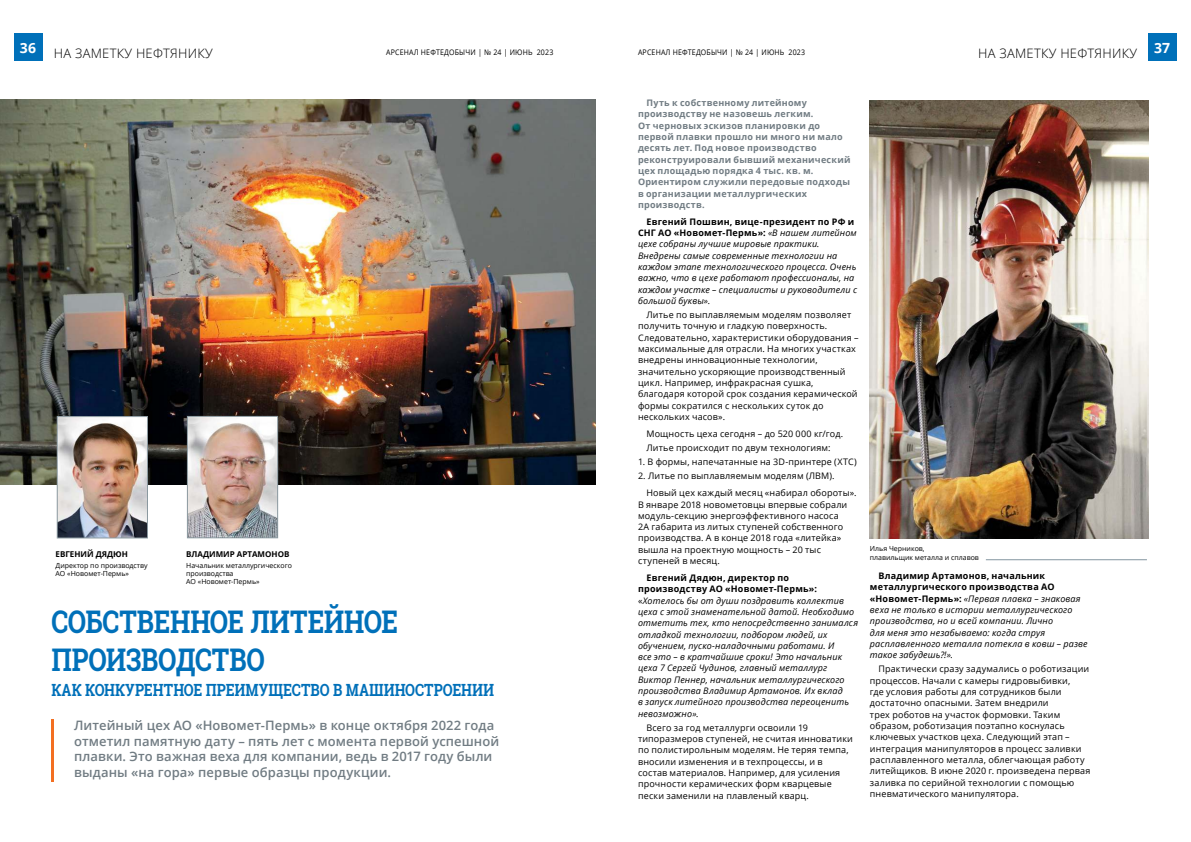
<style>
.page{position:relative;width:1191px;height:842px;background:#fff}
.page>*{position:absolute;margin:0;border:0;box-sizing:border-box;transform-origin:0 0}
.t1{font:700 31.2px/38px "Roboto Slab";letter-spacing:-.01em;color:#0070b9;scale:.83 1}
.t2{font:700 16.8px "Roboto Slab";color:#0070b9;scale:.83 1}
.t3{font:700 14px "Open Sans";color:#fff}
.t4{font:600 13px/15.6px "Open Sans";letter-spacing:.005em;color:#717c83}
.t5{font:300 13px "Open Sans";letter-spacing:.02em;color:#000}
.t6{font:9px/11.3px "Open Sans";letter-spacing:.015em;color:#000}
.t7{font:italic 9px/11.3px "Open Sans";letter-spacing:.015em;color:#000}
.t8{font:700 9px/11.3px "Open Sans";letter-spacing:.025em;color:#717c83}
.t9{font:700 8px "Open Sans";color:#000}
.t10{font:7.7px "Open Sans";letter-spacing:.025em;color:#000;scale:.91 1}
.t11{font:7px/8px "Open Sans";color:#000}
.s1{font-weight:700;font-style:normal}
.s2{font-style:normal}
</style>
<div class="page">
<div style="left:14px;top:33px;width:28px;height:28px;background:#0070b9"></div>
<div style="left:1148px;top:33px;width:28px;height:28px;background:#0070b9"></div>
<img style="left:0;top:99px;width:595px;height:385px">
<img style="left:59px;top:418px;width:87px;height:118px">
<div style="left:57px;top:416px;width:91px;height:122px;border:1px solid #8b99a0"></div>
<img style="left:189px;top:418px;width:87px;height:118px">
<div style="left:187px;top:416px;width:91px;height:122px;border:1px solid #8b99a0"></div>
<hr style="left:51px;top:720px;width:3px;height:62px;background:#f36f21">
<img style="left:870px;top:100px;width:278px;height:438px">
<hr style="left:986px;top:559px;width:161px;height:1px;background:#8396a0">
<h3 class="t3" style="left:20px;top:43px;width:18px">36</h3>
<h3 class="t5" style="left:54px;top:44px;width:160px">НА ЗАМЕТКУ НЕФТЯНИКУ</h3>
<p class="t10" style="left:386px;top:47px;width:185px">АРСЕНАЛ НЕФТЕДОБЫЧИ | № 24 | ИЮНЬ 2023</p>
<p class="t10" style="left:638px;top:47px;width:185px">АРСЕНАЛ НЕФТЕДОБЫЧИ | № 24 | ИЮНЬ 2023</p>
<h3 class="t5" style="left:978px;top:44px;width:160px">НА ЗАМЕТКУ НЕФТЯНИКУ</h3>
<p class="t9" style="left:56px;top:549px;width:74px">ЕВГЕНИЙ ДЯДЮН</p>
<p class="t11" style="left:56px;top:561px;width:94px">Директор по производству<br>АО «Новомет-Пермь»</p>
<p class="t9" style="left:186px;top:549px;width:105px">ВЛАДИМИР АРТАМОНОВ</p>
<p class="t11" style="left:186px;top:561px;width:107px">Начальник металлургического производства<br>АО «Новомет-Пермь»</p>
<h1 class="t1" style="left:51px;top:602px;width:419px">СОБСТВЕННОЕ ЛИТЕЙНОЕ<br>ПРОИЗВОДСТВО</h1>
<h2 class="t2" style="left:51px;top:678px;width:535px">КАК КОНКУРЕНТНОЕ ПРЕИМУЩЕСТВО В МАШИНОСТРОЕНИИ</h2>
<h3 class="t4" style="left:74px;top:717px;width:426px">Литейный цех АО «Новомет-Пермь» в конце октября 2022 года отметил памятную дату – пять лет с момента первой успешной плавки. Это важная веха для компании, ведь в 2017 году были выданы «на гора» первые образцы продукции.</h3>
<p class="t8" style="left:638px;top:97px;width:214px;text-indent:9px">Путь к собственному литейному производству не назовешь легким.<br>От черновых эскизов планировки до первой плавки прошло ни много ни мало десять лет. Под новое производство реконструировали бывший механический цех площадью порядка 4 тыс. кв. м.<br>Ориентиром служили передовые подходы в организации металлургических производств.</p>
<p class="t7" style="left:638px;top:216px;width:221px;text-indent:9px"><span class="s1">Евгений Пошвин, вице-президент по РФ и СНГ АО «Новомет-Пермь»:</span> «В нашем литейном цехе собраны лучшие мировые практики.<br>Внедрены самые современные технологии на каждом этапе технологического процесса. Очень важно, что в цехе работают профессионалы, на каждом участке – специалисты и руководители с большой буквы».</p>
<p class="t6" style="left:638px;top:309px;width:222px;text-indent:9px">Литье по выплавляемым моделям позволяет получить точную и гладкую поверхность.<br>Следовательно, характеристики оборудования – максимальные для отрасли. На многих участках внедрены инновационные технологии, значительно ускоряющие производственный цикл. Например, инфракрасная сушка, благодаря которой срок создания керамической формы сократился с нескольких суток до нескольких часов».</p>
<p class="t6" style="left:646px;top:426px;width:198px;line-height:14.1px">Мощность цеха сегодня – до 520 000 кг/год.<br>Литье происходит по двум технологиям:</p>
<p class="t6" style="left:638px;top:456px;width:220px">1. В формы, напечатанные на 3D-принтере (ХТС)</p>
<p class="t6" style="left:646px;top:467px;width:211px;line-height:17px;text-indent:-9px">2. Литье по выплавляемым моделям (ЛВМ).<br>Новый цех каждый месяц «набирал обороты».</p>
<p class="t6" style="left:638px;top:498px;width:211px">В январе 2018 новометовцы впервые собрали модуль-секцию энергоэффективного насоса 2А габарита из литых ступеней собственного производства. А в конце 2018 года «литейка» вышла на проектную мощность – 20 тыс ступеней в месяц.</p>
<p class="t7" style="left:638px;top:572px;width:222px;text-indent:9px"><span class="s1">Евгений Дядюн, директор по производству АО «Новомет-Пермь»: </span><span class="s2">«</span>Хотелось бы от души поздравить коллектив цеха с этой знаменательной датой. Необходимо отметить тех, кто непосредственно занимался отладкой технологии, подбором людей, их обучением, пуско-наладочными работами. И<br>все это – в кратчайшие сроки! Это начальник цеха 7 Сергей Чудинов, главный металлург Виктор Пеннер, начальник металлургического производства Владимир Артамонов. Их вклад<br>в запуск литейного производства переоценить невозможно».</p>
<p class="t6" style="left:638px;top:722px;width:216px;text-indent:9px">Всего за год металлурги освоили 19 типоразмеров ступеней, не считая инноватики по полистирольным моделям. Не теряя темпа, вносили изменения и в техпроцессы, и в состав материалов. Например, для усиления прочности керамических форм кварцевые пески заменили на плавленый кварц.</p>
<p class="t11" style="left:870px;top:544px;width:110px;line-height:8.4px">Илья Черников,<br>плавильщик металла и сплавов</p>
<p class="t7" style="left:870px;top:570px;width:219px;text-indent:9px"><span class="s1">Владимир Артамонов, начальник металлургического производства АО «Новомет-Пермь»:</span> «Первая плавка – знаковая веха не только в истории металлургического производства, но и всей компании. Лично<br>для меня это незабываемо: когда струя расплавленного металла потекла в ковш – разве такое забудешь?!».</p>
<p class="t6" style="left:870px;top:663px;width:222px;text-indent:9px">Практически сразу задумались о роботизации процессов. Начали с камеры гидровыбивки,<br>где условия работы для сотрудников были достаточно опасными. Затем внедрили<br>трех роботов на участок формовки. Таким образом, роботизация поэтапно коснулась ключевых участков цеха. Следующий этап – интеграция манипуляторов в процесс заливки расплавленного металла, облегчающая работу литейщиков. В июне 2020 г. произведена первая заливка по серийной технологии с помощью пневматического манипулятора.</p>
<h3 class="t3" style="left:1154px;top:43px;width:18px">37</h3>
</div>
